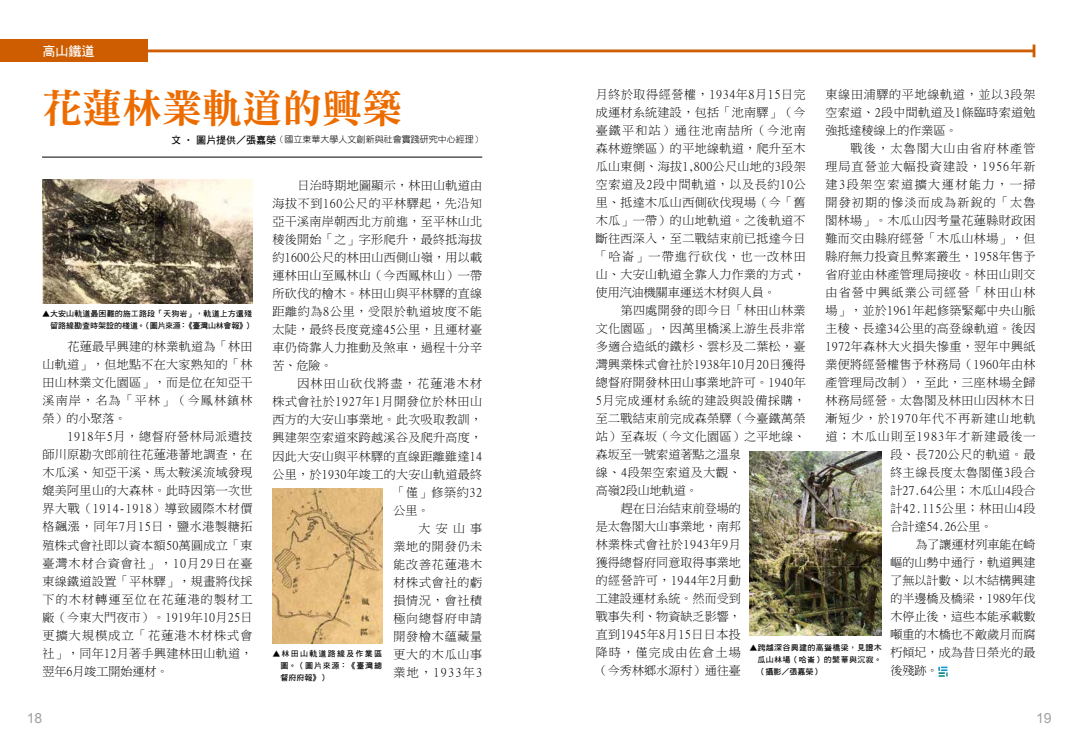
<style>
.page{position:relative;width:1078px;height:738px;background:#fff}
.page>*{position:absolute;margin:0;border:0;box-sizing:border-box;transform-origin:0 0}
.t1{font:40px "DFN Ming W9 WIN BF";color:#ed6c00}
.t2{font:14px "Arial";color:#9fa0a0}
.t3{font:13px "DF Hei W7 WIN BF";color:#fff}
.t4{font:12px/18px "Ming Li U";letter-spacing:.03em;color:#000;text-align:justify}
.t5{font:12px "Ming Li U";letter-spacing:.01em;color:#000}
.t6{font:12px "Ming Li U";letter-spacing:.085em;color:#000}
.t7{font:12px "Ming Li U";letter-spacing:.055em;color:#000}
.t8{font:12px "Ming Li U";letter-spacing:.065em;color:#000}
.t9{font:12px "Ming Li U";color:#000}
.t10{font:12px "Ming Li U";letter-spacing:.11em;color:#000}
.t11{font:12px "Ming Li U";letter-spacing:.1em;color:#000}
.t12{font:12px "Ming Li U";letter-spacing:.005em;color:#000}
.t13{font:12px "Ming Li U";letter-spacing:.06em;color:#000}
.t14{font:12px "Ming Li U";letter-spacing:.13em;color:#000}
.t15{font:12px "Ming Li U";letter-spacing:.105em;color:#000}
.t16{font:12px "Ming Li U";letter-spacing:.05em;color:#000}
.t17{font:9px "DF Yuan W3 WIN BF";color:#000}
.t18{font:8px/12px "DF Hei W7 WIN BF";letter-spacing:.01em;color:#000;text-align:justify}
.s1{font-family:"DF Hei W7 WIN BF";font-size:10px}
.s2{font-size:8.5px}
</style>
<div class="page">
<div style="left:0;top:40px;width:147px;height:22px;background:#cd5d00"></div>
<hr style="left:129px;top:49px;width:904px;height:3px;background:#cd5d00">
<svg style="left:1032px;top:44px;width:3px;height:13px"></svg>
<hr style="left:42px;top:157px;width:440px;height:1px;background:#000">
<svg style="left:938px;top:666px;width:9px;height:10px"></svg>
<img style="left:42px;top:179px;width:210px;height:124px">
<img style="left:272px;top:488px;width:110px;height:155px">
<img style="left:749px;top:451px;width:132px;height:184px">
<p class="t3" style="left:43px;top:44px;width:53px">高山鐵道</p>
<p class="t4" style="left:595px;top:85px;width:211px">月終於取得經營權，1934年8月15日完成運材系統建設，包括「池南驛」（今臺鐵平和站）通往池南喆所（今池南森林遊樂區）的平地線軌道，爬升至木瓜山東側、海拔1,800公尺山地的3段架空索道及2段中間軌道，以及長約10公里、抵達木瓜山西側砍伐現場（今「舊木瓜」一帶）的山地軌道。之後軌道不斷往西深入，至二戰結束前已抵達今日「哈崙」一帶進行砍伐，也一改林田山、大安山軌道全靠人力作業的方式，使用汽油機關車運送木材與人員。</p>
<p class="t4" style="left:620px;top:301px;width:186px">第四處開發的即今日「林田山林業</p>
<p class="t4" style="left:595px;top:319px;width:211px">文化園區」，因萬里橋溪上游生長非常</p>
<p class="t4" style="left:595px;top:337px;width:211px">多適合造紙的鐵杉、雲杉及二葉松，臺</p>
<p class="t4" style="left:595px;top:355px;width:211px">灣興業株式會社於1938年10月20日獲得</p>
<p class="t4" style="left:595px;top:373px;width:211px">總督府開發林田山事業地許可。1940年</p>
<p class="t13" style="left:595px;top:394px;width:211px">5月完成運材系統的建設與設備採購，</p>
<p class="t4" style="left:595px;top:409px;width:211px">至二戰結束前完成森榮驛（今臺鐵萬榮</p>
<p class="t4" style="left:595px;top:427px;width:211px">站）至森坂（今文化園區）之平地線、</p>
<p class="t5" style="left:595px;top:448px;width:147px">森坂至一號索道著點之溫泉</p>
<p class="t7" style="left:595px;top:466px;width:146px">線、4段架空索道及大觀、</p>
<p class="t9" style="left:595px;top:484px;width:103px">高嶺2段山地軌道。</p>
<p class="t9" style="left:620px;top:502px;width:121px">趕在日治結束前登場的</p>
<p class="t5" style="left:595px;top:520px;width:147px">是太魯閣大山事業地，南邦</p>
<p class="t4" style="left:595px;top:535px;width:147px">林業株式會社於1943年9月</p>
<p class="t5" style="left:595px;top:556px;width:147px">獲得總督府同意取得事業地</p>
<p class="t4" style="left:595px;top:571px;width:147px">的經營許可，1944年2月動</p>
<p class="t5" style="left:595px;top:592px;width:147px">工建設運材系統。然而受到</p>
<p class="t5" style="left:595px;top:610px;width:147px">戰事失利、物資缺乏影響，</p>
<p class="t4" style="left:595px;top:625px;width:147px">直到1945年8月15日日本投</p>
<p class="t10" style="left:595px;top:646px;width:146px">降時，僅完成由佐倉土場</p>
<p class="t5" style="left:595px;top:664px;width:147px">（今秀林鄉水源村）通往臺</p>
<p class="t4" style="left:825px;top:85px;width:211px">東線田浦驛的平地線軌道，並以3段架空索道、2段中間軌道及1條臨時索道勉強抵達稜線上的作業區。</p>
<p class="t15" style="left:850px;top:142px;width:186px">戰後，太魯閣大山由省府林產管</p>
<p class="t6" style="left:825px;top:160px;width:211px">理局直營並大幅投資建設，1956年新</p>
<p class="t14" style="left:825px;top:178px;width:211px">建3段架空索道擴大運材能力，一掃</p>
<p class="t11" style="left:825px;top:196px;width:211px">開發初期的慘淡而成為新銳的「太魯</p>
<p class="t4" style="left:825px;top:211px;width:211px">閣林場」。木瓜山因考量花蓮縣財政困</p>
<p class="t4" style="left:825px;top:229px;width:211px">難而交由縣府經營「木瓜山林場」，但</p>
<p class="t4" style="left:825px;top:247px;width:211px">縣府無力投資且弊案叢生，1958年售予</p>
<p class="t4" style="left:825px;top:265px;width:211px">省府並由林產管理局接收。林田山則交</p>
<p class="t11" style="left:825px;top:286px;width:211px">由省營中興紙業公司經營「林田山林</p>
<p class="t4" style="left:825px;top:301px;width:211px">場」，並於1961年起修築緊鄰中央山脈</p>
<p class="t4" style="left:825px;top:319px;width:211px">主稜、長達34公里的高登線軌道。後因</p>
<p class="t4" style="left:825px;top:337px;width:211px">1972年森林大火損失慘重，翌年中興紙</p>
<p class="t4" style="left:825px;top:355px;width:211px">業便將經營權售予林務局（1960年由林</p>
<p class="t4" style="left:825px;top:373px;width:211px">產管理局改制），至此，三座林場全歸</p>
<p class="t4" style="left:825px;top:391px;width:211px">林務局經營。太魯閣及林田山因林木日</p>
<p class="t6" style="left:825px;top:412px;width:211px">漸短少，於1970年代不再新建山地軌</p>
<p class="t6" style="left:825px;top:430px;width:211px">道；木瓜山則至1983年才新建最後一</p>
<p class="t16" style="left:890px;top:448px;width:147px">段、長720公尺的軌道。最</p>
<p class="t7" style="left:890px;top:466px;width:146px">終主線長度太魯閣僅3段合</p>
<p class="t12" style="left:890px;top:484px;width:147px">計27.64公里；木瓜山4段合</p>
<p class="t4" style="left:890px;top:499px;width:147px">計42.115公里；林田山4段</p>
<p class="t9" style="left:890px;top:520px;width:103px">合計達54.26公里。</p>
<p class="t9" style="left:915px;top:538px;width:121px">為了讓運材列車能在崎</p>
<p class="t5" style="left:890px;top:556px;width:147px">嶇的山勢中通行，軌道興建</p>
<p class="t5" style="left:890px;top:574px;width:147px">了無以計數、以木結構興建</p>
<p class="t12" style="left:890px;top:592px;width:146px">的半邊橋及橋梁，1989年伐</p>
<p class="t5" style="left:890px;top:610px;width:147px">木停止後，這些本能承載數</p>
<p class="t5" style="left:890px;top:628px;width:147px">噸重的木橋也不敵歲月而腐</p>
<p class="t5" style="left:890px;top:646px;width:147px">朽傾圮，成為昔日榮光的最</p>
<p class="t4" style="left:890px;top:661px;width:49px">後殘跡。</p>
<h1 class="t1" style="left:42px;top:88px;width:362px">花蓮林業軌道的興築</h1>
<p class="t17" style="left:171px;top:135px;width:312px"><span class="s1">文 ‧ 圖片提供／張嘉榮</span><span class="s2">（</span>國立東華大學人文創新與社會實踐研究中心經理<span class="s2">）</span></p>
<p class="t4" style="left:272px;top:176px;width:211px;text-indent:25px">日治時期地圖顯示，林田山軌道由海拔不到160公尺的平林驛起，先沿知亞干溪南岸朝西北方前進，至平林山北稜後開始「之」字形爬升，最終抵海拔約1600公尺的林田山西側山嶺，用以載運林田山至鳳林山（今西鳳林山）一帶所砍伐的檜木。林田山與平林驛的直線距離約為8公里，受限於軌道坡度不能太陡，最終長度竟達45公里，且運材臺車仍倚靠人力推動及煞車，過程十分辛苦、危險。</p>
<p class="t10" style="left:297px;top:377px;width:186px">因林田山砍伐將盡，花蓮港木材</p>
<p class="t7" style="left:272px;top:395px;width:211px">株式會社於1927年1月開發位於林田山</p>
<p class="t4" style="left:272px;top:410px;width:211px">西方的大安山事業地。此次吸取教訓，</p>
<p class="t4" style="left:272px;top:428px;width:211px">興建架空索道來跨越溪谷及爬升高度，</p>
<p class="t4" style="left:272px;top:446px;width:211px">因此大安山與平林驛的直線距離雖達14</p>
<p class="t4" style="left:272px;top:464px;width:211px">公里，於1930年竣工的大安山軌道最終</p>
<p class="t4" style="left:393px;top:482px;width:90px">「僅」修築約32</p>
<p class="t4" style="left:393px;top:500px;width:37px">公里。</p>
<p class="t4" style="left:418px;top:518px;width:65px">大安山事</p>
<p class="t8" style="left:393px;top:539px;width:90px">業地的開發仍未</p>
<p class="t8" style="left:393px;top:557px;width:90px">能改善花蓮港木</p>
<p class="t8" style="left:393px;top:575px;width:90px">材株式會社的虧</p>
<p class="t4" style="left:393px;top:590px;width:90px">損情況，會社積</p>
<p class="t8" style="left:393px;top:611px;width:90px">極向總督府申請</p>
<p class="t8" style="left:393px;top:629px;width:90px">開發檜木蘊藏量</p>
<p class="t8" style="left:393px;top:647px;width:90px">更大的木瓜山事</p>
<p class="t10" style="left:393px;top:665px;width:90px">業地，1933年3</p>
<p class="t18" style="left:42px;top:307px;width:212px;text-align:right">▲大安山軌道最困難的施工路段「天狗岩」，軌道上方還殘留路線勘查時架設的棧道。（圖片來源：《臺灣山林會報》）</p>
<p class="t4" style="left:43px;top:337px;width:211px;text-indent:25px">花蓮最早興建的林業軌道為「林田山軌道」，但地點不在大家熟知的「林田山林業文化園區」，而是位在知亞干溪南岸，名為「平林」（今鳳林鎮林榮）的小聚落。</p>
<p class="t4" style="left:43px;top:427px;width:211px;text-indent:25px">1918年5月，總督府營林局派遣技師川原勘次郎前往花蓮港蕃地調查，在木瓜溪、知亞干溪、馬太鞍溪流域發現媲美阿里山的大森林。此時因第一次世界大戰（1914-1918）導致國際木材價格飆漲，同年7月15日，鹽水港製糖拓殖株式會社即以資本額50萬圓成立「東臺灣木材合資會社」，10月29日在臺東線鐵道設置「平林驛」，規畫將伐採下的木材轉運至位在花蓮港的製材工廠（今東大門夜市）。1919年10月25日更擴大規模成立「花蓮港木材株式會社」，同年12月著手興建林田山軌道，翌年6月竣工開始運材。</p>
<p class="t18" style="left:280px;top:647px;width:103px;text-indent:-8px">▲林田山軌道路線及作業區圖。（圖片來源：《臺灣總督府府報》）</p>
<p class="t18" style="left:757px;top:641px;width:126px;text-indent:-8px">▲跨越深谷興建的高聳橋梁，見證木瓜山林場（哈崙）的繁華與沉寂。（攝影／張嘉榮）</p>
<p class="t2" style="left:27px;top:708px;width:17px">18</p>
<p class="t2" style="left:1035px;top:708px;width:17px">19</p>
</div>
